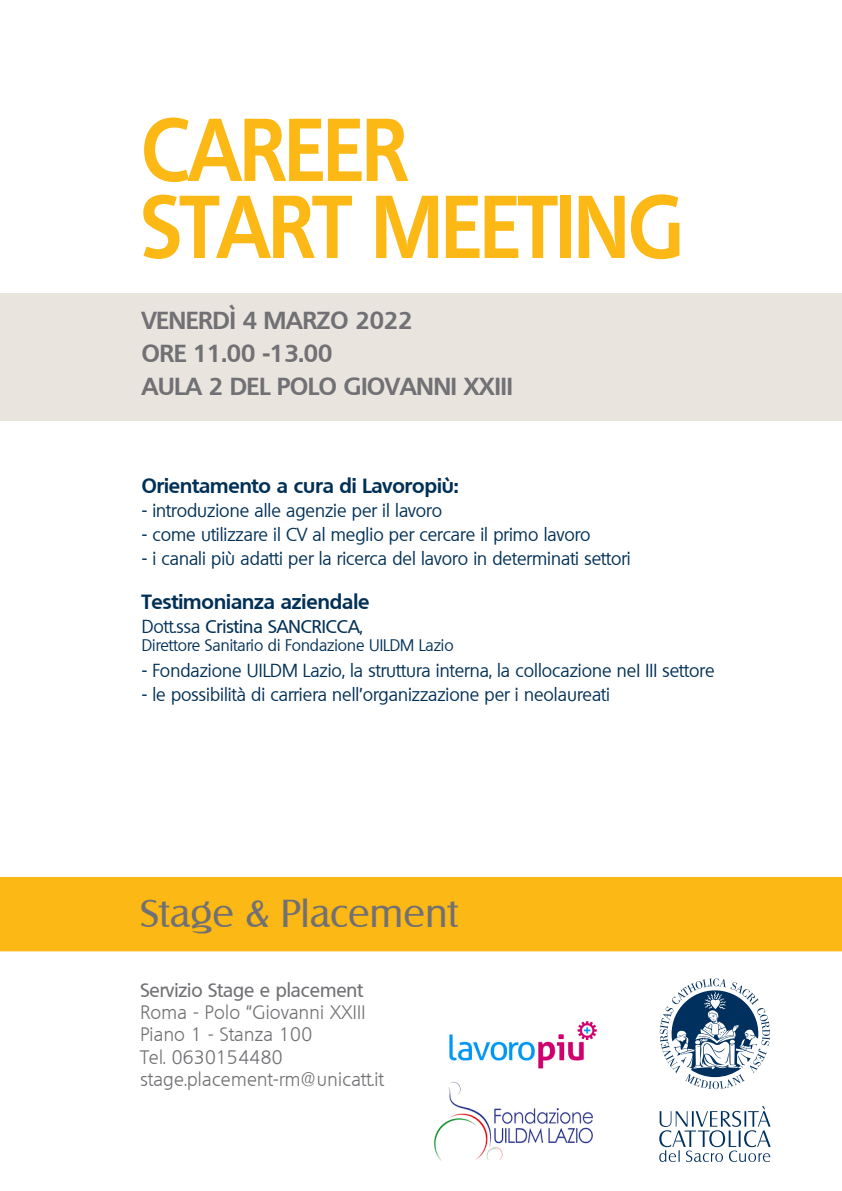
<style>
.page{position:relative;width:842px;height:1191px;background:#fff}
.page>*{position:absolute;margin:0;border:0;box-sizing:border-box;transform-origin:0 0}
.t1{font:700 86.2px "Quebec";color:#fcb814;scale:.87 1}
.t2{font:37.9px "Salzburg";letter-spacing:.01em;color:#717074}
.t3{font:700 24px "Quebec";color:#717074}
.t4{font:700 20px "Quebec";color:#003056}
.t5{font:300 19px "Quebec";letter-spacing:.015em;color:#717074}
.t6{font:500 19px "Quebec";color:#717074}
.t7{font:18px "Quebec";color:#003056}
.t8{font:500 18px "Quebec";color:#003056}
.t9{font:16px "Quebec";color:#003056}
.s1{font-weight:400}
</style>
<div class="page">
<div style="left:0;top:877px;width:842px;height:74px;background:#fcb814"></div>
<svg style="left:660px;top:978px;width:110px;height:111px"></svg>
<svg style="left:659px;top:1106px;width:112px;height:56px"></svg>
<div style="left:0;top:293px;width:842px;height:127px;background:#e9e5de"></div>
<img style="left:434px;top:1081px;width:159px;height:80px">
<img style="left:449px;top:1021px;width:148px;height:48px">
<p class="t1" style="left:142px;top:93px;width:307px">CAREER</p>
<p class="t1" style="left:142px;top:170px;width:624px">START MEETING</p>
<p class="t3" style="left:142px;top:304px;width:272px">VENERDÌ 4 MARZO 2022</p>
<p class="t3" style="left:142px;top:337px;width:192px">ORE 11.00 -13.00</p>
<p class="t3" style="left:142px;top:370px;width:372px">AULA 2 DEL POLO GIOVANNI XXIII</p>
<p class="t4" style="left:142px;top:472px;width:319px">Orientamento a cura di Lavoropiù:</p>
<p class="t7" style="left:142px;top:498px;width:302px">- introduzione alle agenzie per il lavoro</p>
<p class="t7" style="left:142px;top:522px;width:450px">- come utilizzare il CV al meglio per cercare il primo lavoro</p>
<p class="t7" style="left:142px;top:546px;width:491px">- i canali più adatti per la ricerca del lavoro in determinati settori</p>
<p class="t4" style="left:142px;top:588px;width:229px">Testimonianza aziendale</p>
<p class="t8" style="left:142px;top:614px;width:222px"><span class="s1">Dott.ssa</span> Cristina SANCRICCA<span class="s1">,</span></p>
<p class="t9" style="left:142px;top:634px;width:313px">Direttore Sanitario di Fondazione UILDM Lazio</p>
<p class="t7" style="left:142px;top:658px;width:574px">- Fondazione UILDM Lazio, la struttura interna, la collocazione neI III settore</p>
<p class="t7" style="left:142px;top:682px;width:470px">- le possibilità di carriera nell’organizzazione per i neolaureati</p>
<p class="t2" style="left:140px;top:891px;width:319px">Stage &amp; Placement</p>
<p class="t6" style="left:140px;top:977px;width:224px">Servizio Stage e placement</p>
<p class="t5" style="left:140px;top:1000px;width:226px">Roma - Polo “Giovanni XXIII</p>
<p class="t5" style="left:140px;top:1022px;width:173px">Piano 1 - Stanza 100</p>
<p class="t5" style="left:140px;top:1044px;width:144px">Tel. 0630154480</p>
<p class="t5" style="left:140px;top:1067px;width:245px">stage.placement-rm@unicatt.it</p>
</div>
